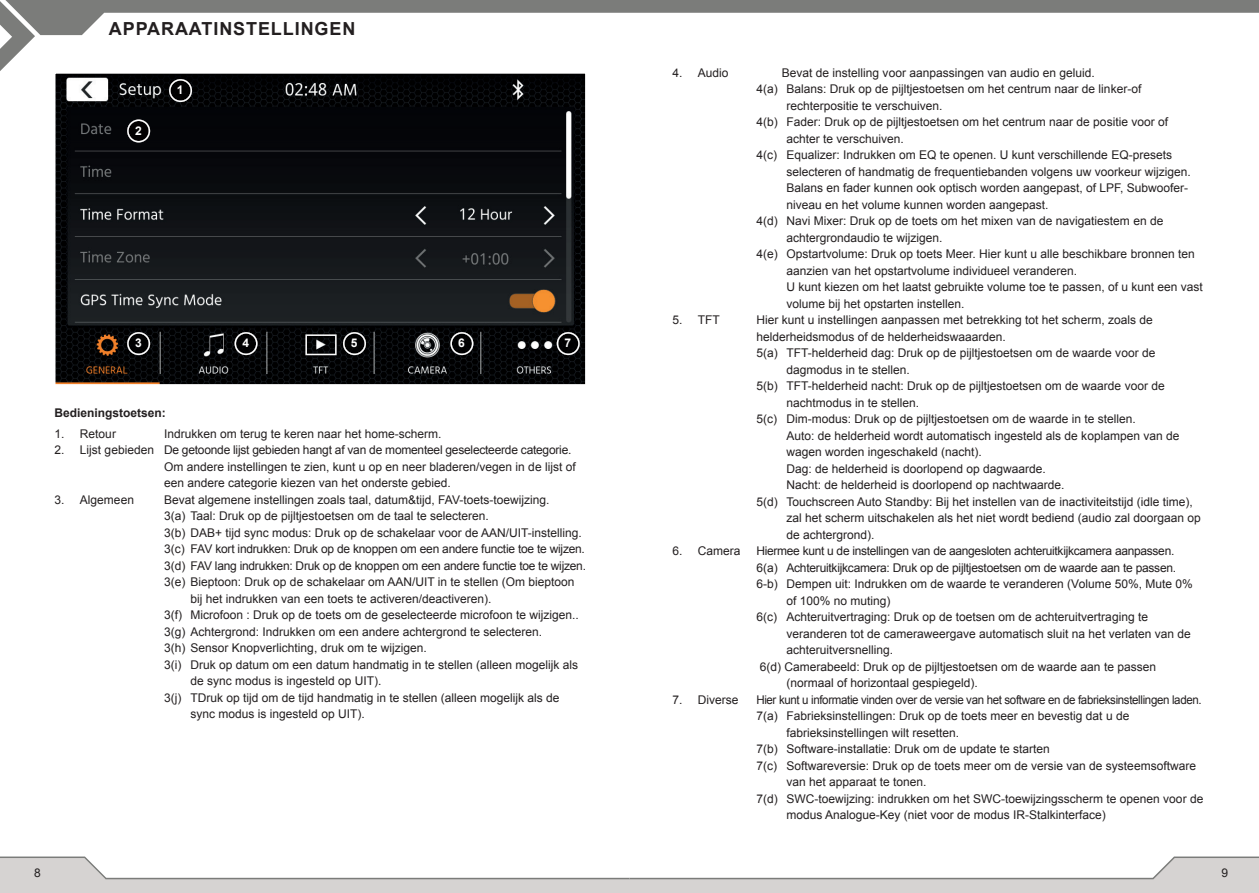
<style>
.page{position:relative;width:1259px;height:893px;background:#fff}
.page>*{position:absolute;margin:0;border:0;box-sizing:border-box;transform-origin:0 0}
.t1{font:700 18px "Arial";letter-spacing:.05em;color:#231f20}
.t2{font:12px/16.5px "Arial";color:#231f20}
.t3{font:12px "Arial";letter-spacing:-.02em;color:#231f20}
.t4{font:12px "Arial";letter-spacing:-.03em;color:#231f20;scale:.96 1}
.t5{font:12px "Arial";letter-spacing:-.025em;color:#231f20}
.t6{font:700 12px "Arial";color:#231f20}
.t7{font:700 12px "Arial";color:#fff}
</style>
<div class="page">
<div style="left:0;top:880px;width:1259px;height:13px;background:#d6d3d2"></div>
<svg style="left:0;top:856px;width:1259px;height:24px"></svg>
<svg style="left:0;top:0;width:1259px;height:71px"></svg>
<img style="left:56px;top:74px;width:528px;height:310px">
<div style="left:53px;top:71px;width:534px;height:322px;border:2px solid #fff"></div>
<img style="left:169px;top:79px;width:23px;height:23px">
<img style="left:170px;top:80px;width:21px;height:21px">
<div style="left:169px;top:79px;width:23px;height:23px;border:2px solid #fff;border-radius:50%"></div>
<img style="left:127px;top:120px;width:23px;height:22px">
<img style="left:128px;top:120px;width:21px;height:22px">
<div style="left:127px;top:120px;width:23px;height:22px;border:2px solid #fff;border-radius:50%"></div>
<img style="left:127px;top:332px;width:23px;height:23px">
<img style="left:128px;top:333px;width:21px;height:21px">
<div style="left:127px;top:332px;width:23px;height:23px;border:2px solid #fff;border-radius:50%"></div>
<img style="left:234px;top:332px;width:23px;height:23px">
<img style="left:235px;top:333px;width:22px;height:21px">
<div style="left:234px;top:332px;width:23px;height:23px;border:2px solid #fff;border-radius:50%"></div>
<img style="left:343px;top:332px;width:23px;height:23px">
<img style="left:344px;top:333px;width:21px;height:21px">
<div style="left:343px;top:332px;width:23px;height:23px;border:2px solid #fff;border-radius:50%"></div>
<img style="left:450px;top:332px;width:23px;height:23px">
<img style="left:451px;top:333px;width:21px;height:21px">
<div style="left:450px;top:332px;width:23px;height:23px;border:2px solid #fff;border-radius:50%"></div>
<img style="left:557px;top:332px;width:23px;height:23px">
<img style="left:557px;top:333px;width:22px;height:21px">
<div style="left:557px;top:332px;width:23px;height:23px;border:2px solid #fff;border-radius:50%"></div>
<h1 class="t1" style="left:109px;top:17px;width:248px">APPARAATINSTELLINGEN</h1>
<p class="t7" style="left:135px;top:123px;width:8px">2</p>
<p class="t7" style="left:177px;top:82px;width:8px">1</p>
<p class="t7" style="left:135px;top:335px;width:8px">3</p>
<p class="t7" style="left:242px;top:335px;width:8px">4</p>
<p class="t7" style="left:351px;top:335px;width:8px">5</p>
<p class="t7" style="left:458px;top:335px;width:8px">6</p>
<p class="t7" style="left:564px;top:335px;width:8px">7</p>
<p class="t6" style="left:54px;top:405px;width:113px">Bedieningstoetsen:</p>
<p class="t2" style="left:54px;top:425px;width:63px">1. Retour</p>
<p class="t2" style="left:164px;top:425px;width:279px">Indrukken om terug te keren naar het home-scherm.</p>
<p class="t2" style="left:164px;top:442px;width:413px;text-indent:-110px">2. Lijst gebieden De getoonde lijst gebieden hangt af van de momenteel geselecteerde categorie.<br>Om andere instellingen te zien, kunt u op en neer bladeren/vegen in de lijst of een andere categorie kiezen van het onderste gebied.</p>
<p class="t2" style="left:54px;top:491px;width:81px">3. Algemeen</p>
<p class="t2" style="left:164px;top:491px;width:387px">Bevat algemene instellingen zoals taal, datum&amp;tijd, FAV-toets-toewijzing.</p>
<p class="t2" style="left:164px;top:508px;width:326px">3(a) Taal: Druk op de pijltjestoetsen om de taal te selecteren.</p>
<p class="t2" style="left:164px;top:524px;width:419px">3(b) DAB+ tijd sync modus: Druk op de schakelaar voor de AAN/UIT-instelling.</p>
<p class="t3" style="left:164px;top:541px;width:422px">3(c) FAV kort indrukken: Druk op de knoppen om een andere functie toe te wijzen.</p>
<p class="t3" style="left:164px;top:558px;width:423px">3(d) FAV lang indrukken: Druk op de knoppen om een andere functie toe te wijzen.</p>
<p class="t2" style="left:164px;top:574px;width:412px">3(e) Bieptoon: Druk op de schakelaar om AAN/UIT in te stellen (Om bieptoon</p>
<p class="t2" style="left:191px;top:590px;width:302px">bij het indrukken van een toets te activeren/deactiveren).</p>
<p class="t2" style="left:164px;top:607px;width:416px">3(f) Microfoon : Druk op de toets om de geselecteerde microfoon te wijzigen..</p>
<p class="t2" style="left:164px;top:623px;width:380px">3(g) Achtergrond: Indrukken om een andere achtergrond te selecteren.</p>
<p class="t2" style="left:164px;top:640px;width:264px">3(h) Sensor Knopverlichting, druk om te wijzigen.</p>
<p class="t2" style="left:164px;top:656px;width:416px">3(i) Druk op datum om een datum handmatig in te stellen (alleen mogelijk als</p>
<p class="t2" style="left:191px;top:673px;width:192px">de sync modus is ingesteld op UIT).</p>
<p class="t2" style="left:164px;top:689px;width:397px">3(j) TDruk op tijd om de tijd handmatig in te stellen (alleen mogelijk als de</p>
<p class="t2" style="left:191px;top:706px;width:176px">sync modus is ingesteld op UIT).</p>
<p class="t2" style="left:672px;top:64px;width:58px">4. Audio</p>
<p class="t2" style="left:782px;top:64px;width:314px">Bevat de instelling voor aanpassingen van audio en geluid.</p>
<p class="t2" style="left:756px;top:81px;width:386px">4(a) Balans: Druk op de pijltjestoetsen om het centrum naar de linker-of</p>
<p class="t2" style="left:786px;top:97px;width:158px">rechterpositie te verschuiven.</p>
<p class="t2" style="left:756px;top:114px;width:413px">4(b) Fader: Druk op de pijltjestoetsen om het centrum naar de positie voor of</p>
<p class="t2" style="left:786px;top:130px;width:119px">achter te verschuiven.</p>
<p class="t2" style="left:756px;top:147px;width:417px">4(c) Equalizer: Indrukken om EQ te openen. U kunt verschillende EQ-presets</p>
<p class="t2" style="left:786px;top:163px;width:406px">selecteren of handmatig de frequentiebanden volgens uw voorkeur wijzigen.</p>
<p class="t2" style="left:786px;top:180px;width:403px">Balans en fader kunnen ook optisch worden aangepast, of LPF, Subwoofer-</p>
<p class="t2" style="left:786px;top:196px;width:264px">niveau en het volume kunnen worden aangepast.</p>
<p class="t2" style="left:756px;top:213px;width:408px">4(d) Navi Mixer: Druk op de toets om het mixen van de navigatiestem en de</p>
<p class="t2" style="left:786px;top:229px;width:158px">achtergrondaudio te wijzigen.</p>
<p class="t2" style="left:756px;top:246px;width:440px">4(e) Opstartvolume: Druk op toets Meer. Hier kunt u alle beschikbare bronnen ten</p>
<p class="t2" style="left:786px;top:262px;width:292px">aanzien van het opstartvolume individueel veranderen.</p>
<p class="t2" style="left:786px;top:279px;width:418px">U kunt kiezen om het laatst gebruikte volume toe te passen, of u kunt een vast</p>
<p class="t2" style="left:786px;top:295px;width:180px">volume bij het opstarten instellen.</p>
<p class="t2" style="left:672px;top:312px;width:49px">5. TFT</p>
<p class="t2" style="left:756px;top:312px;width:398px">Hier kunt u instellingen aanpassen met betrekking tot het scherm, zoals de</p>
<p class="t2" style="left:756px;top:328px;width:251px">helderheidsmodus of de helderheidswaaarden.</p>
<p class="t2" style="left:756px;top:345px;width:400px">5(a) TFT-helderheid dag: Druk op de pijltjestoetsen om de waarde voor de</p>
<p class="t2" style="left:786px;top:361px;width:125px">dagmodus in te stellen.</p>
<p class="t2" style="left:756px;top:378px;width:410px">5(b) TFT-helderheid nacht: Druk op de pijltjestoetsen om de waarde voor de</p>
<p class="t2" style="left:786px;top:394px;width:134px">nachtmodus in te stellen.</p>
<p class="t2" style="left:756px;top:411px;width:381px">5(c) Dim-modus: Druk op de pijltjestoetsen om de waarde in te stellen.</p>
<p class="t2" style="left:786px;top:427px;width:394px">Auto: de helderheid wordt automatisch ingesteld als de koplampen van de</p>
<p class="t2" style="left:786px;top:444px;width:197px">wagen worden ingeschakeld (nacht).</p>
<p class="t2" style="left:786px;top:460px;width:261px">Dag: de helderheid is doorlopend op dagwaarde.</p>
<p class="t2" style="left:786px;top:477px;width:280px">Nacht: de helderheid is doorlopend op nachtwaarde.</p>
<p class="t2" style="left:756px;top:493px;width:438px">5(d) Touchscreen Auto Standby: Bij het instellen van de inactiviteitstijd (idle time),</p>
<p class="t2" style="left:786px;top:510px;width:416px">zal het scherm uitschakelen als het niet wordt bediend (audio zal doorgaan op</p>
<p class="t2" style="left:786px;top:526px;width:90px">de achtergrond).</p>
<p class="t2" style="left:672px;top:543px;width:70px">6. Camera</p>
<p class="t5" style="left:756px;top:543px;width:419px">Hiermee kunt u de instellingen van de aangesloten achteruitkijkcamera aanpassen.</p>
<p class="t3" style="left:756px;top:560px;width:421px">6(a) Achteruitkijkcamera: Druk op de pijltjestoetsen om de waarde aan te passen.</p>
<p class="t2" style="left:756px;top:576px;width:438px">6-b) Dempen uit: Indrukken om de waarde te veranderen (Volume 50%, Mute 0%</p>
<p class="t2" style="left:786px;top:592px;width:106px">of 100% no muting)</p>
<p class="t2" style="left:756px;top:609px;width:393px">6(c) Achteruitvertraging: Druk op de toetsen om de achteruitvertraging te</p>
<p class="t2" style="left:786px;top:625px;width:406px">veranderen tot de cameraweergave automatisch sluit na het verlaten van de</p>
<p class="t2" style="left:786px;top:642px;width:108px">achteruitversnelling.</p>
<p class="t2" style="left:759px;top:658px;width:398px">6(d) Camerabeeld: Druk op de pijltjestoetsen om de waarde aan te passen</p>
<p class="t2" style="left:786px;top:675px;width:193px">(normaal of horizontaal gespiegeld).</p>
<p class="t2" style="left:672px;top:691px;width:68px">7. Diverse</p>
<p class="t4" style="left:756px;top:692px;width:465px">Hier kunt u informatie vinden over de versie van het software en de fabrieksinstellingen laden.</p>
<p class="t2" style="left:756px;top:708px;width:374px">7(a) Fabrieksinstellingen: Druk op de toets meer en bevestig dat u de</p>
<p class="t2" style="left:786px;top:724px;width:174px">fabrieksinstellingen wilt resetten.</p>
<p class="t2" style="left:756px;top:741px;width:295px">7(b) Software-installatie: Druk om de update te starten</p>
<p class="t2" style="left:756px;top:757px;width:441px">7(c) Softwareversie: Druk op de toets meer om de versie van de systeemsoftware</p>
<p class="t2" style="left:786px;top:774px;width:142px">van het apparaat te tonen.</p>
<p class="t2" style="left:756px;top:790px;width:448px">7(d) SWC-toewijzing: indrukken om het SWC-toewijzingsscherm te openen voor de</p>
<p class="t2" style="left:786px;top:807px;width:321px">modus Analogue-Key (niet voor de modus IR-Stalkinterface)</p>
<p class="t2" style="left:34px;top:864px;width:8px">8</p>
<p class="t2" style="left:1221px;top:864px;width:8px">9</p>
</div>
